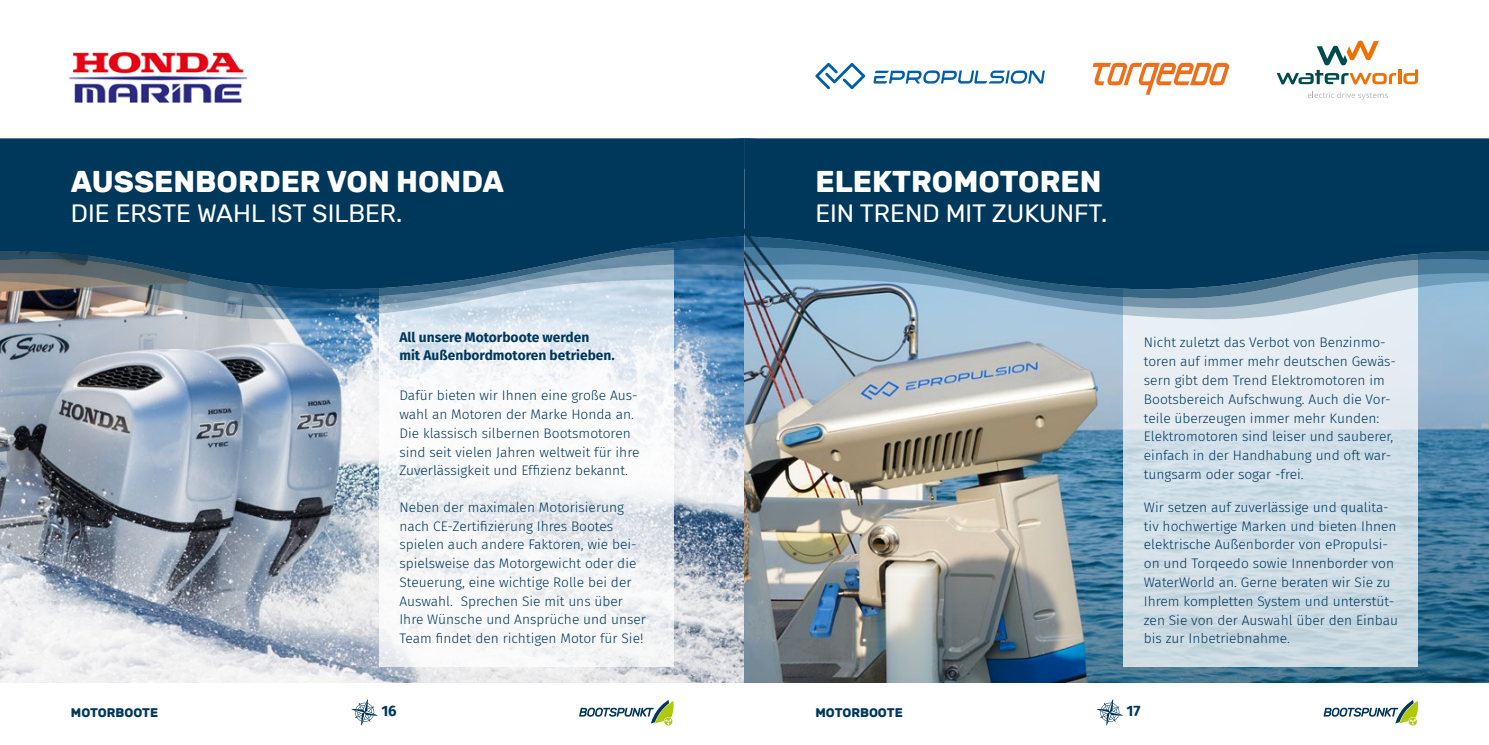
<style>
.page{position:relative;width:1489px;height:745px;background:#fff}
.page>*{position:absolute;margin:0;border:0;box-sizing:border-box;transform-origin:0 0}
.t1{font:700 30px "Rubik";color:#fff}
.t2{font:25px "Rubik";color:#fff}
.t3{font:700 15px "Fira Sans";color:#00385b}
.t4{font:300 13.75px/18.8px "Fira Sans";color:#00385b}
.t5{font:700 13.75px/17.5px "Fira Sans";color:#00385b}
.t6{font:700 12.5px "Rubik";color:#00385b}
</style>
<div class="page">
<svg style="left:351px;top:699px;width:26px;height:25px"></svg>
<svg style="left:579px;top:700px;width:94px;height:25px"></svg>
<svg style="left:1096px;top:699px;width:26px;height:25px"></svg>
<img style="left:0;top:321px;width:1488px;height:361px">
<svg style="left:379px;top:321px;width:294px;height:345px;fill:#f6f7f8"></svg>
<img style="left:69px;top:52px;width:179px;height:51px">
<div style="left:0;top:138px;width:744px;height:97px;background:#00385b"></div>
<svg style="left:0;top:235px;width:744px;height:28px;background:#0a3f61"></svg>
<svg style="left:1323px;top:700px;width:94px;height:25px"></svg>
<svg style="left:1123px;top:321px;width:294px;height:345px;background:#d4e1e8"></svg>
<div style="left:744px;top:138px;width:744px;height:97px;background:#00385b"></div>
<img style="left:0;top:263px;width:1488px;height:58px">
<svg style="left:744px;top:235px;width:744px;height:68px;background:#386785"></svg>
<svg style="left:815px;top:63px;width:50px;height:26px"></svg>
<svg style="left:873px;top:70px;width:171px;height:14px"></svg>
<svg style="left:1276px;top:41px;width:119px;height:43px"></svg>
<hr style="left:1397px;top:69px;width:3px;height:15px;background:#ee7203">
<svg style="left:1403px;top:69px;width:14px;height:15px"></svg>
<svg style="left:1308px;top:92px;width:79px;height:8px"></svg>
<svg style="left:1092px;top:63px;width:136px;height:32px"></svg>
<h1 class="t1" style="left:71px;top:164px;width:434px">AUSSENBORDER VON HONDA</h1>
<h2 class="t2" style="left:71px;top:199px;width:333px">DIE ERSTE WAHL IST SILBER.</h2>
<p class="t5" style="left:399px;top:327px;width:217px">All unsere Motorboote werden<br>mit Außenbordmotoren betrieben.</p>
<p class="t4" style="left:399px;top:385px;width:241px">Dafür bieten wir Ihnen eine große Aus&shy;wahl an Motoren der Marke Honda an.<br>Die klassisch silbernen Bootsmotoren sind seit vielen Jahren weltweit für ihre Zuverlässigkeit und Effizienz bekannt.</p>
<p class="t4" style="left:399px;top:497px;width:248px">Neben der maximalen Motorisierung nach CE-Zertifizierung Ihres Bootes spielen auch andere Faktoren, wie bei&shy;spielsweise das Motorgewicht oder die Steuerung, eine wichtige Rolle bei der Auswahl. Sprechen Sie mit uns über Ihre Wünsche und Ansprüche und unser Team findet den richtigen Motor für Sie!</p>
<h1 class="t1" style="left:815px;top:164px;width:288px">ELEKTROMOTOREN</h1>
<h2 class="t2" style="left:815px;top:199px;width:293px">EIN TREND MIT ZUKUNFT.</h2>
<p class="t4" style="left:1143px;top:333px;width:253px">Nicht zuletzt das Verbot von Benzinmo&shy;toren auf immer mehr deutschen Gewäs&shy;sern gibt dem Trend Elektromotoren im Bootsbereich Aufschwung. Auch die Vor&shy;teile überzeugen immer mehr Kunden:<br>Elektromotoren sind leiser und sauberer, einfach in der Handhabung und oft war&shy;tungsarm oder sogar -frei.</p>
<p class="t4" style="left:1143px;top:497px;width:255px">Wir setzen auf zuverlässige und qualita&shy;tiv hochwertige Marken und bieten Ihnen elektrische Außenborder von ePropulsi&shy;on und Torqeedo sowie Innenborder von WaterWorld an. Gerne beraten wir Sie zu Ihrem kompletten System und unterstüt&shy;zen Sie von der Auswahl über den Einbau bis zur Inbetriebnahme.</p>
<p class="t6" style="left:71px;top:704px;width:89px">MOTORBOOTE</p>
<p class="t3" style="left:381px;top:698px;width:17px">16</p>
<p class="t6" style="left:815px;top:705px;width:89px">MOTORBOOTE</p>
<p class="t3" style="left:1126px;top:698px;width:15px">17</p>
</div>
